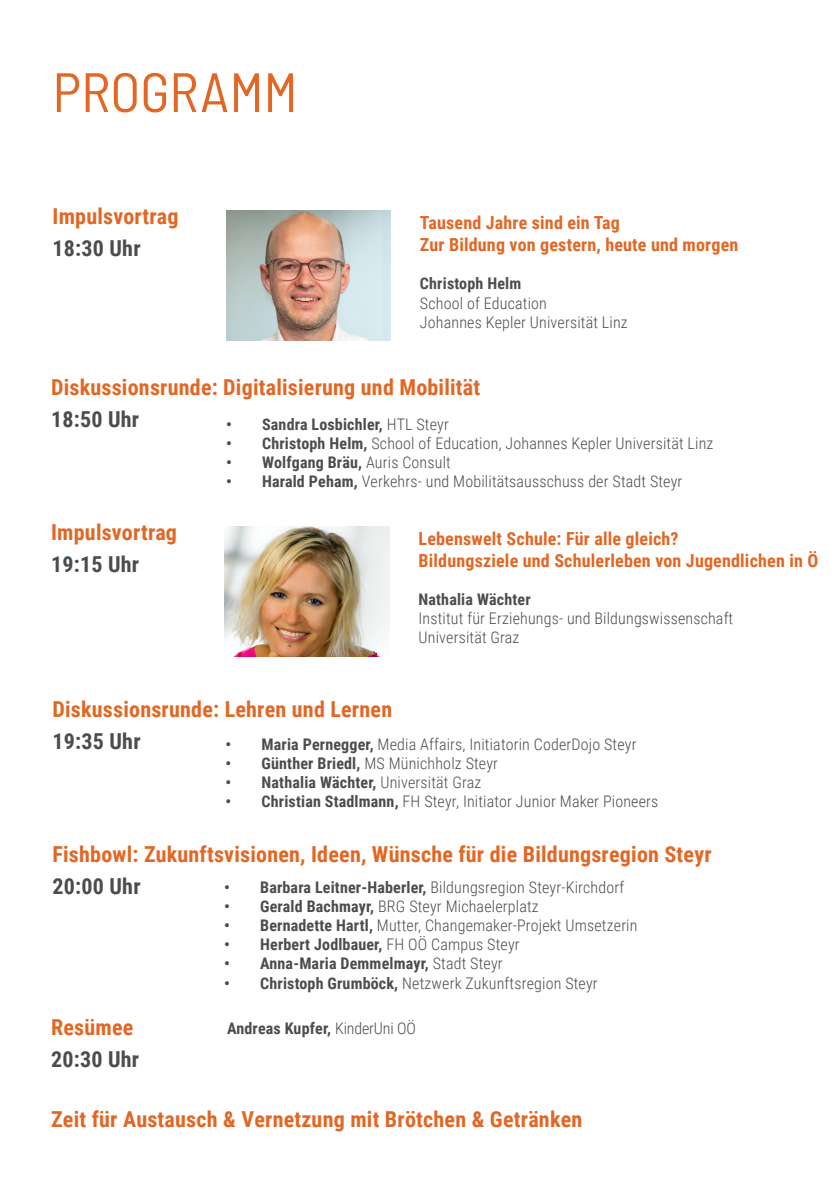
<style>
.page{position:relative;width:840px;height:1191px;background:#fff}
.page>*{position:absolute;margin:0;border:0;box-sizing:border-box;transform-origin:0 0}
.t1{font:semi-condensed 55.2px "Barlow";color:#e26724}
.t2{font:700 22px "Roboto Condensed";letter-spacing:.01em;color:#e26724}
.t3{font:700 22px "Roboto Condensed";letter-spacing:.01em;color:#4b4c4d}
.ZRS_Fließtext{font:700 18px "Roboto Condensed";letter-spacing:.01em;color:#e26724}
.ZRS_Fließtext-2{font:300 16px "Roboto Condensed";letter-spacing:.01em;color:#4b4c4d}
.ZRS_Fließtext-3{font:700 16px "Roboto Condensed";letter-spacing:.01em;color:#4b4c4d}
.s1{font-weight:300}
.s2{font-weight:700}
</style>
<div class="page">
<img style="left:226px;top:210px;width:164px;height:130px">
<img style="left:224px;top:526px;width:165px;height:130px">
<p class="t1" style="left:52px;top:58px;width:246px">PROGRAMM</p>
<p class="t2" style="left:52px;top:201px;width:127px">Impulsvortrag</p>
<p class="t3" style="left:52px;top:233px;width:90px">18:30 Uhr</p>
<p class="ZRS_Fließtext" style="left:420px;top:210px;width:201px">Tausend Jahre sind ein Tag</p>
<p class="ZRS_Fließtext" style="left:420px;top:232px;width:320px">Zur Bildung von gestern, heute und morgen</p>
<p class="ZRS_Fließtext-3" style="left:420px;top:272px;width:103px">Christoph Helm</p>
<p class="ZRS_Fließtext-2" style="left:420px;top:292px;width:128px">School of Education</p>
<p class="ZRS_Fließtext-2" style="left:420px;top:311px;width:209px">Johannes Kepler Universität Linz</p>
<p class="t2" style="left:51px;top:372px;width:430px">Diskussionsrunde: Digitalisierung und Mobilität</p>
<p class="t3" style="left:51px;top:404px;width:90px">18:50 Uhr</p>
<p class="ZRS_Fließtext-3" style="left:226px;top:413px;width:224px">• Sandra Losbichler, <span class="s1">HTL Steyr</span></p>
<p class="ZRS_Fließtext-2" style="left:226px;top:432px;width:488px"><span class="s2">• Christoph Helm,</span> School of Education, Johannes Kepler Universität Linz</p>
<p class="ZRS_Fließtext-3" style="left:226px;top:451px;width:226px">• Wolfgang Bräu, <span class="s1">Auris Consult</span></p>
<p class="ZRS_Fließtext-2" style="left:226px;top:470px;width:457px"><span class="s2">• Harald Peham,</span> Verkehrs- und Mobilitätsausschuss der Stadt Steyr</p>
<p class="t2" style="left:51px;top:516px;width:127px">Impulsvortrag</p>
<p class="t3" style="left:51px;top:548px;width:90px">19:15 Uhr</p>
<p class="ZRS_Fließtext" style="left:418px;top:526px;width:261px">Lebenswelt Schule: Für alle gleich?</p>
<p class="ZRS_Fließtext" style="left:418px;top:547px;width:401px">Bildungsziele und Schulerleben von Jugendlichen in Ö</p>
<p class="ZRS_Fließtext-3" style="left:418px;top:588px;width:113px">Nathalia Wächter</p>
<p class="ZRS_Fließtext-2" style="left:418px;top:607px;width:316px">Institut für Erziehungs- und Bildungswissenschaft</p>
<p class="ZRS_Fließtext-2" style="left:418px;top:626px;width:102px">Universität Graz</p>
<p class="t2" style="left:52px;top:694px;width:341px">Diskussionsrunde: Lehren und Lernen</p>
<p class="t3" style="left:52px;top:726px;width:90px">19:35 Uhr</p>
<p class="ZRS_Fließtext-2" style="left:225px;top:733px;width:412px"><span class="s2">• Maria Pernegger,</span> Media Affairs, Initiatorin CoderDojo Steyr</p>
<p class="ZRS_Fließtext-2" style="left:225px;top:752px;width:274px"><span class="s2">• Günther Briedl,</span> MS Münichholz Steyr</p>
<p class="ZRS_Fließtext-3" style="left:225px;top:771px;width:257px">• Nathalia Wächter, <span class="s1">Universität Graz</span></p>
<p class="ZRS_Fließtext-2" style="left:225px;top:790px;width:434px"><span class="s2">• Christian Stadlmann,</span> FH Steyr, Initiator Junior Maker Pioneers</p>
<p class="t2" style="left:52px;top:838px;width:660px">Fishbowl: Zukunftsvisionen, Ideen, Wünsche für die Bildungsregion Steyr</p>
<p class="t3" style="left:52px;top:870px;width:90px">20:00 Uhr</p>
<p class="ZRS_Fließtext-2" style="left:224px;top:875px;width:401px"><span class="s2">• Barbara Leitner-Haberler,</span> Bildungsregion Steyr-Kirchdorf</p>
<p class="ZRS_Fließtext-2" style="left:224px;top:895px;width:316px"><span class="s2">• Gerald Bachmayr,</span> BRG Steyr Michaelerplatz</p>
<p class="ZRS_Fließtext-2" style="left:224px;top:914px;width:414px"><span class="s2">• Bernadette Hartl,</span> Mutter, Changemaker-Projekt Umsetzerin</p>
<p class="ZRS_Fließtext-3" style="left:224px;top:933px;width:297px">• Herbert Jodlbauer, <span class="s1">FH OÖ Campus Steyr</span></p>
<p class="ZRS_Fließtext-3" style="left:224px;top:952px;width:280px">• Anna-Maria Demmelmayr, <span class="s1">Stadt Steyr</span></p>
<p class="ZRS_Fließtext-2" style="left:224px;top:971px;width:375px"><span class="s2">• Christoph Grumböck,</span> Netzwerk Zukunftsregion Steyr</p>
<p class="t2" style="left:51px;top:1011px;width:84px">Resümee</p>
<p class="t3" style="left:51px;top:1043px;width:90px">20:30 Uhr</p>
<p class="ZRS_Fließtext-3" style="left:227px;top:1016px;width:190px">Andreas Kupfer, <span class="s1">KinderUni OÖ</span></p>
<p class="t2" style="left:51px;top:1104px;width:532px">Zeit für Austausch &amp; Vernetzung mit Brötchen &amp; Getränken</p>
</div>
